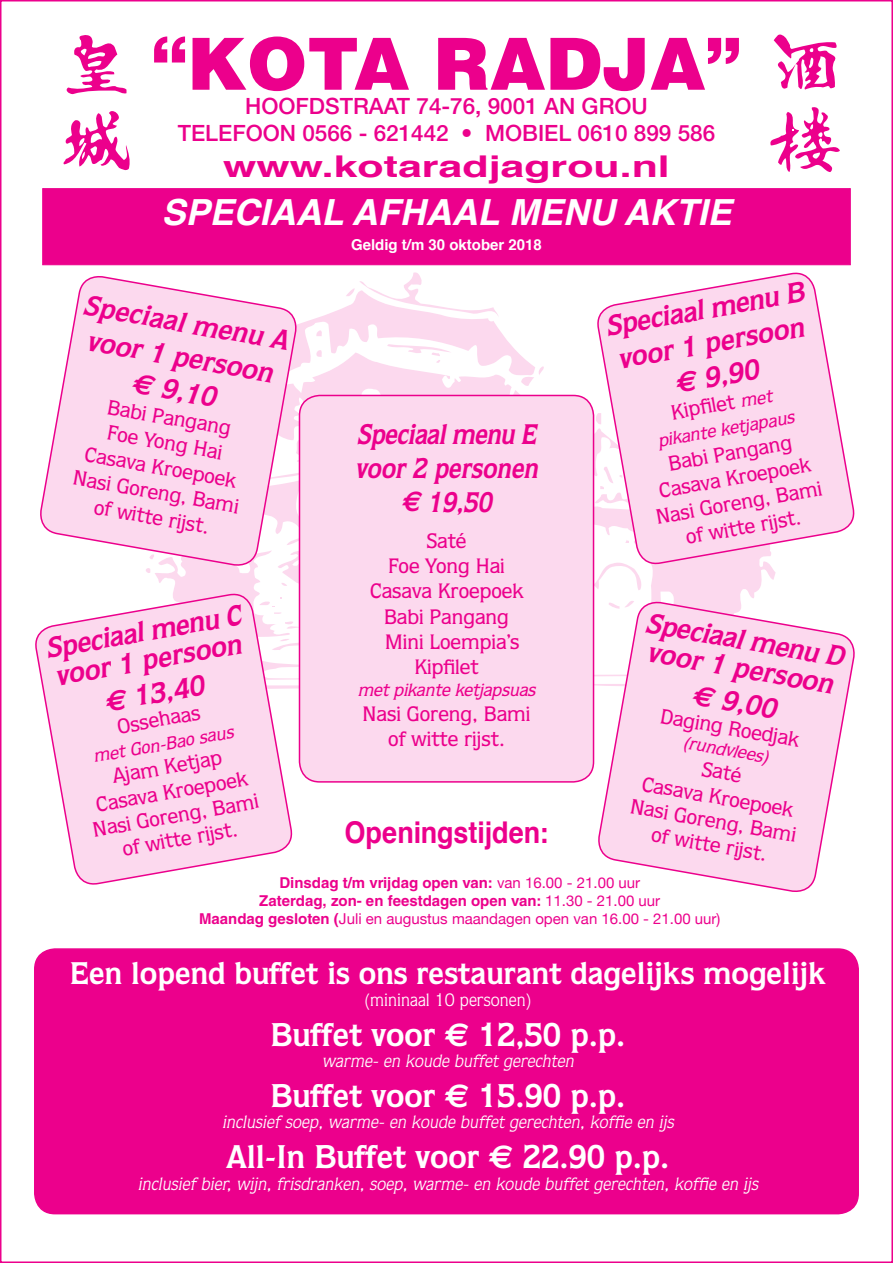
<style>
.page{position:relative;width:893px;height:1263px;background:#fff}
.page>*{position:absolute;margin:0;border:0;box-sizing:border-box;transform-origin:0 0}
.t1{font:900 72px "Helvetica";color:#ec008c}
.t2{font:italic 700 36px "Helvetica";color:#fff}
.t3{font:700 33px "Quorum";color:#fff}
.t4{font:700 31.5px "Quorum";color:#fff}
.t5{font:700 30px "Helvetica";color:#ec008c;scale:1.43 1}
.t6{font:700 30px "Helvetica";color:#ec008c;scale:.9 1}
.t7{font:italic 700 28.5px/34.2px "Quorum";color:#ec008c}
.t8{font:italic 700 28.5px/34.2px "Quorum";color:#ec008c;text-align:center;scale:.9 1}
.t9{font:500 22.5px/27px "Helvetica Neue LT Std";color:#ec008c;text-align:center}
.t10{font:500 21px/25.2px "Quorum";color:#ec008c;text-align:center}
.t11{font:italic 18px "Quorum";color:#fff}
.t12{font:italic 500 18px "Quorum";color:#ec008c}
.t13{font:18px "Quorum";color:#fff}
.t14{font:700 15px/18px "Helvetica LT Std";color:#ec008c;text-align:center}
.t15{font:15px "Helvetica Neue";color:#ec008c}
.t16{font:700 15px "Helvetica";color:#fff}
.s1{font-family:"Euro Sans"}
.s2{font-style:italic;font-size:18px}
.s3{font-family:"Helvetica Neue";font-weight:400}
.s4{font-family:"Helvetica LT Std";font-weight:700}
</style>
<div class="page">
<svg style="left:66px;top:35px;width:60px;height:59px"></svg>
<svg style="left:63px;top:111px;width:67px;height:60px"></svg>
<svg style="left:738px;top:566px;width:18px;height:19px"></svg>
<svg style="left:688px;top:566px;width:26px;height:2px"></svg>
<svg style="left:146px;top:568px;width:4px;height:5px"></svg>
<svg style="left:691px;top:577px;width:5px;height:5px"></svg>
<svg style="left:693px;top:596px;width:39px;height:3px"></svg>
<svg style="left:177px;top:272px;width:503px;height:395px"></svg>
<div style="left:43px;top:188px;width:807px;height:77px;background:#ec008c;border:1px solid #ec008c"></div>
<svg style="left:773px;top:34px;width:64px;height:56px"></svg>
<svg style="left:770px;top:107px;width:70px;height:65px"></svg>
<svg style="left:35px;top:591px;width:259px;height:294px"></svg>
<svg style="left:596px;top:599px;width:259px;height:293px"></svg>
<svg style="left:40px;top:273px;width:259px;height:295px"></svg>
<svg style="left:595px;top:272px;width:260px;height:294px"></svg>
<div style="left:299px;top:395px;width:294px;height:387px;background:#fcd9ee;border-radius:20px"></div>
<div style="left:299px;top:395px;width:295px;height:388px;border:2px solid #ec008c;border-radius:20px"></div>
<div style="left:35px;top:949px;width:823px;height:265px;background:#ec008c;border-radius:20px"></div>
<div style="left:34px;top:948px;width:825px;height:266px;border:2px solid #ec008c;border-radius:20px"></div>
<h1 class="t1" style="left:151px;top:17px;width:592px">“KOTA RADJA”</h1>
<p class="t9" style="left:178px;top:93px;width:539px">HOOFDSTRAAT 74-76, 9001 AN GROU<br>TELEFOON 0566 - 621442 • MOBIEL 0610 899 586</p>
<h3 class="t5" style="left:223px;top:143px;width:314px">www.kotaradjagrou.nl</h3>
<h2 class="t2" style="left:161px;top:183px;width:555px">SPECIAAL AFHAAL MENU AKTIE</h2>
<p class="t16" style="left:351px;top:233px;width:192px">Geldig t/m 30 oktober 2018</p>
<h3 class="t7" style="left:87px;top:287px;width:209px;text-align:center;rotate:10deg">Speciaal menu A voor 1 persoon <span class="s1">€</span> 9,10</h3>
<p class="t10" style="left:89px;top:390px;width:169px;rotate:10deg">Babi Pangang<br>Foe Yong Hai<br>Casava Kroepoek<br>Nasi Goreng, Bami of witte rijst.</p>
<h3 class="t7" style="left:43px;top:634px;width:199px;line-height:28.5px;rotate:-10deg">Speciaal menu C voor 1 persoon</h3>
<h3 class="t7" style="left:102px;top:685px;width:102px;rotate:-10deg"><span class="s1">€</span> 13,40</h3>
<p class="t10" style="left:115px;top:714px;width:85px;rotate:-10deg">Ossehaas</p>
<p class="t12" style="left:91px;top:746px;width:143px;rotate:-10deg">met Gon-Bao saus</p>
<p class="t10" style="left:82px;top:769px;width:169px;line-height:24.5px;rotate:-10deg">Ajam Ketjap<br>Casava Kroepoek<br>Nasi Goreng, Bami of witte rijst.</p>
<h3 class="t7" style="left:603px;top:309px;width:203px;text-align:center;rotate:-10deg">Speciaal menu B voor 1 persoon <span class="s1">€</span> 9,90</h3>
<p class="t10" style="left:669px;top:400px;width:103px;rotate:-10deg">Kipfi let <span class="s2">met</span></p>
<p class="t12" style="left:656px;top:430px;width:140px;rotate:-10deg">pikante ketjapaus</p>
<h3 class="t8" style="left:355px;top:416px;width:211px">Speciaalmenu E voor2 personen <span class="s1">€</span> 19,50</h3>
<p class="t10" style="left:370px;top:528px;width:154px">Saté<br>Foe Yong Hai<br>Casava Kroepoek<br>Babi Pangang<br>Mini Loempia’s<br>Kipfilet</p>
<p class="t12" style="left:358px;top:679px;width:183px">metpikante ketj apsuas</p>
<p class="t10" style="left:362px;top:701px;width:169px">Nasi Goreng, Bami of witte rijst.</p>
<p class="t10" style="left:645px;top:454px;width:169px;rotate:-10deg">Babi Pangang<br>Casava Kroepoek<br>Nasi Goreng, Bami of witte rijst.</p>
<h3 class="t7" style="left:649px;top:608px;width:203px;line-height:28.5px;rotate:10deg">Speciaal menu D voor 1 persoon</h3>
<h3 class="t7" style="left:696px;top:677px;width:86px;rotate:10deg"><span class="s1">€</span> 9,00</h3>
<p class="t10" style="left:663px;top:703px;width:142px;rotate:10deg">Daging Roedjak</p>
<p class="t12" style="left:685px;top:731px;width:88px;rotate:10deg">(rundvlees)</p>
<p class="t10" style="left:641px;top:745px;width:169px;line-height:24.6px;rotate:10deg">Saté<br>Casava Kroepoek<br>Nasi Goreng, Bami</p>
<h3 class="t6" style="left:344px;top:808px;width:228px">Openingstijden:</h3>
<p class="t10" style="left:654px;top:821px;width:118px;rotate:10deg">of witte rijst.</p>
<p class="t14" style="left:259px;top:874px;width:402px">Dinsdag t/m vrijdag open van: <span class="s3">van 16.00 - 21.00 uur<br></span>Zaterdag, zon- en feestdagen open van: <span class="s3">11.30 - 21.00 uur</span></p>
<p class="t15" style="left:199px;top:906px;width:523px"><span class="s4">Maandag gesloten (</span>Juli en augustus maandagen open van 16.00 - 21.00 uur)</p>
<h3 class="t4" style="left:70px;top:955px;width:758px">Een lopend buffet is ons restaurant dagelijks mogelijk</h3>
<p class="t13" style="left:364px;top:989px;width:169px">(mininaal 10 personen)</p>
<h3 class="t3" style="left:270px;top:1014px;width:356px">Buffet voor <span class="s1">€</span> 12,50 p.p.</h3>
<p class="t11" style="left:322px;top:1050px;width:257px">warme- en koude buffet gerechten</p>
<h3 class="t3" style="left:270px;top:1076px;width:356px">Buffet voor <span class="s1">€</span> 15.90 p.p.</h3>
<p class="t11" style="left:222px;top:1112px;width:457px">inclusief soep, warme- en koude buffet gerechten, koffie en ijs</p>
<h3 class="t3" style="left:226px;top:1137px;width:444px">All-In Buffet voor <span class="s1">€</span> 22.90 p.p.</h3>
<p class="t11" style="left:138px;top:1173px;width:625px">inclusief bier, wijn, frisdranken, soep, warme- en koude buffet gerechten, koffie en ijs</p>
</div>
